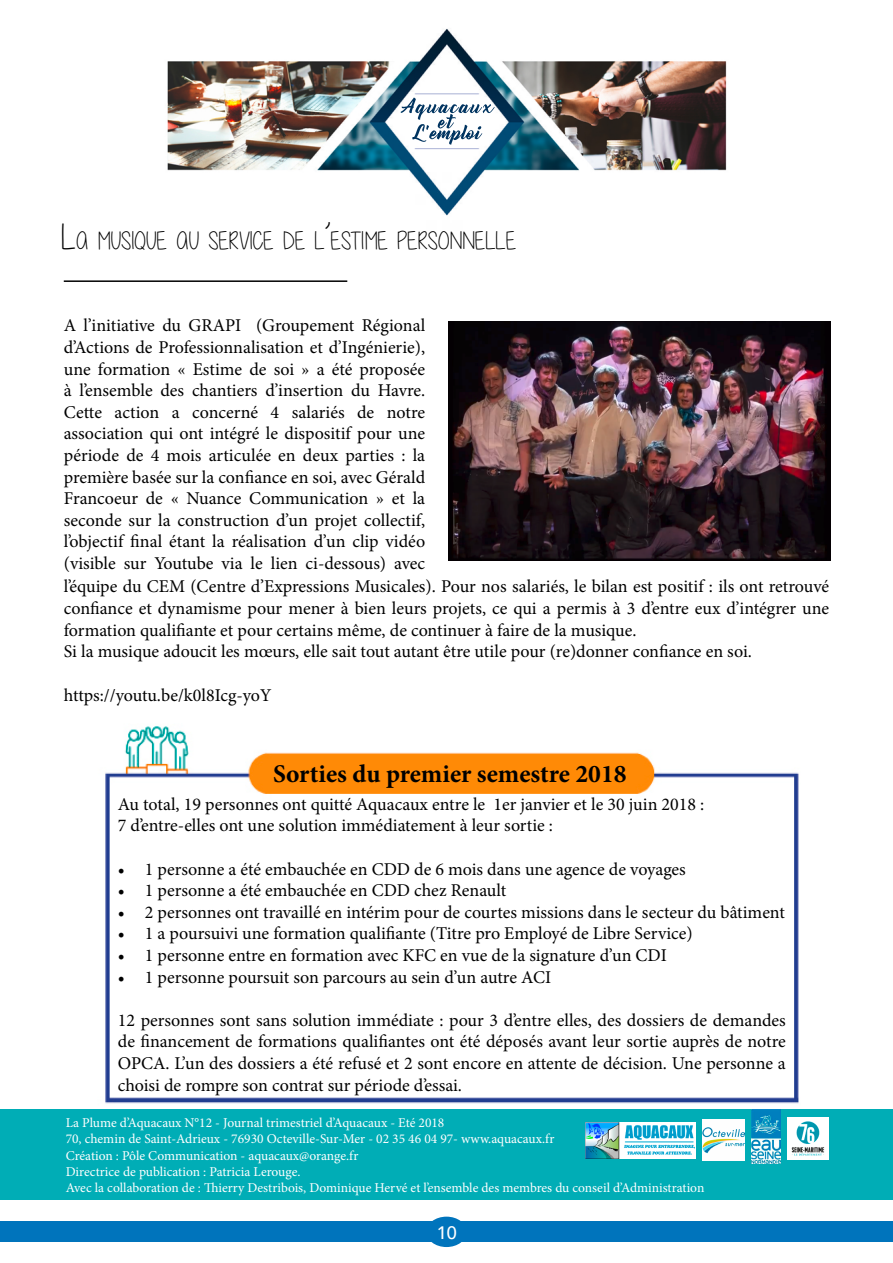
<style>
.page{position:relative;width:893px;height:1263px;background:#fff}
.page>*{position:absolute;margin:0;border:0;box-sizing:border-box;transform-origin:0 0}
.t1{font:700 25.5px "Minion Pro";color:#000}
.t2{font:25.2px "Alittlesunshine";color:#000}
.t3{font:18px/21.6px "Minion Pro";color:#000}
.t4{font:500 18px "Avenir";color:#fff}
.t5{font:13.5px/16.2px "Minion Pro";color:#fff}
.s1{font-size:36px}
</style>
<div class="page">
<div style="left:1px;top:1221px;width:892px;height:21px;background:#0074bc"></div>
<div style="left:426px;top:1216px;width:41px;height:31px;background:#0074bc;border-radius:50%"></div>
<img style="left:105px;top:726px;width:694px;height:378px">
<img style="left:449px;top:321px;width:381px;height:239px">
<div style="left:0;top:1110px;width:893px;height:90px;background:#00adb6"></div>
<img style="left:788px;top:1118px;width:40px;height:41px">
<img style="left:751px;top:1110px;width:29px;height:53px">
<img style="left:703px;top:1119px;width:41px;height:42px">
<img style="left:586px;top:1122px;width:109px;height:36px">
<img style="left:167px;top:29px;width:560px;height:187px">
<hr style="left:64px;top:280px;width:283px;height:2px;background:#000">
<h2 class="t2" style="left:61px;top:227px;width:456px"><span class="s1">L</span>A MUSIQUE AU SERVICE DE L<span class="s1">’</span>ESTIME PERSONNELLE</h2>
<p class="t3" style="left:64px;top:315px;width:363px;text-align:justify">A l’initiative du GRAPI (Groupement Régional d’Actions de Professionnalisation et d’Ingénierie), une formation « Estime de soi » a été proposée à l’ensemble des chantiers d’insertion du Havre.<br>Cette action a concerné 4 salariés de notre association qui ont intégré le dispositif pour une période de 4 mois articulée en deux parties : la première basée sur la confiance en soi, avec Gérald Francoeur de « Nuance Communication » et la seconde sur la construction d’un projet collectif, l’objectif final étant la réalisation d’un clip vidéo (visible sur Youtube via le lien ci-dessous) avec</p>
<p class="t3" style="left:64px;top:576px;width:767px">l’équipe du CEM (Centre d’Expressions Musicales). Pour nos salariés, le bilan est positif : ils ont retrouvé confiance et dynamisme pour mener à bien leurs projets, ce qui a permis à 3 d’entre eux d’intégrer une formation qualifiante et pour certains même, de continuer à faire de la musique.<br>Si la musique adoucit les mœurs, elle sait tout autant être utile pour (re)donner confiance en soi.</p>
<p class="t3" style="left:64px;top:684px;width:209px">https://youtu.be/k0l8Icg-yoY</p>
<h1 class="t1" style="left:273px;top:756px;width:355px">Sorties du premier semestre 2018</h1>
<p class="t3" style="left:118px;top:793px;width:588px">Au total, 19 personnes ont quitté Aquacaux entre le 1er janvier et le 30 juin 2018 :<br>7 d’entre-elles ont une solution immédiatement à leur sortie :</p>
<p class="t3" style="left:118px;top:858px;width:569px">• 1 personne a été embauchée en CDD de 6 mois dans une agence de voyages</p>
<p class="t3" style="left:118px;top:880px;width:390px">• 1 personne a été embauchée en CDD chez Renault</p>
<p class="t3" style="left:118px;top:901px;width:669px">• 2 personnes ont travaillé en intérim pour de courtes missions dans le secteur du bâtiment</p>
<p class="t3" style="left:118px;top:923px;width:576px">• 1 a poursuivi une formation qualifiante (Titre pro Employé de Libre Service)</p>
<p class="t3" style="left:118px;top:944px;width:550px">• 1 personne entre en formation avec KFC en vue de la signature d’un CDI</p>
<p class="t3" style="left:118px;top:966px;width:435px">• 1 personne poursuit son parcours au sein d’un autre ACI</p>
<p class="t3" style="left:118px;top:1009px;width:670px;text-align:justify">12 personnes sont sans solution immédiate : pour 3 d’entre elles, des dossiers de demandes de financement de formations qualifiantes ont été déposés avant leur sortie auprès de notre OPCA. L’un des dossiers a été refusé et 2 sont encore en attente de décision. Une personne a choisi de rompre son contrat sur période d’essai.</p>
<p class="t5" style="left:66px;top:1115px;width:640px">La Plume d’Aquacaux N°12 - Journal trimestriel d’Aquacaux - Eté 2018<br>70, chemin de Saint-Adrieux - 76930 Octeville-Sur-Mer - 02 35 46 04 97- www.aquacaux.fr<br>Création : Pôle Communication - aquacaux@orange.fr<br>Directrice de publication : Patricia Lerouge.<br>Avec la collaboration de : Thierry Destribois, Dominique Hervé et l’ensemble des membres du conseil d’Administration</p>
<p class="t4" style="left:437px;top:1217px;width:22px">10</p>
</div>
